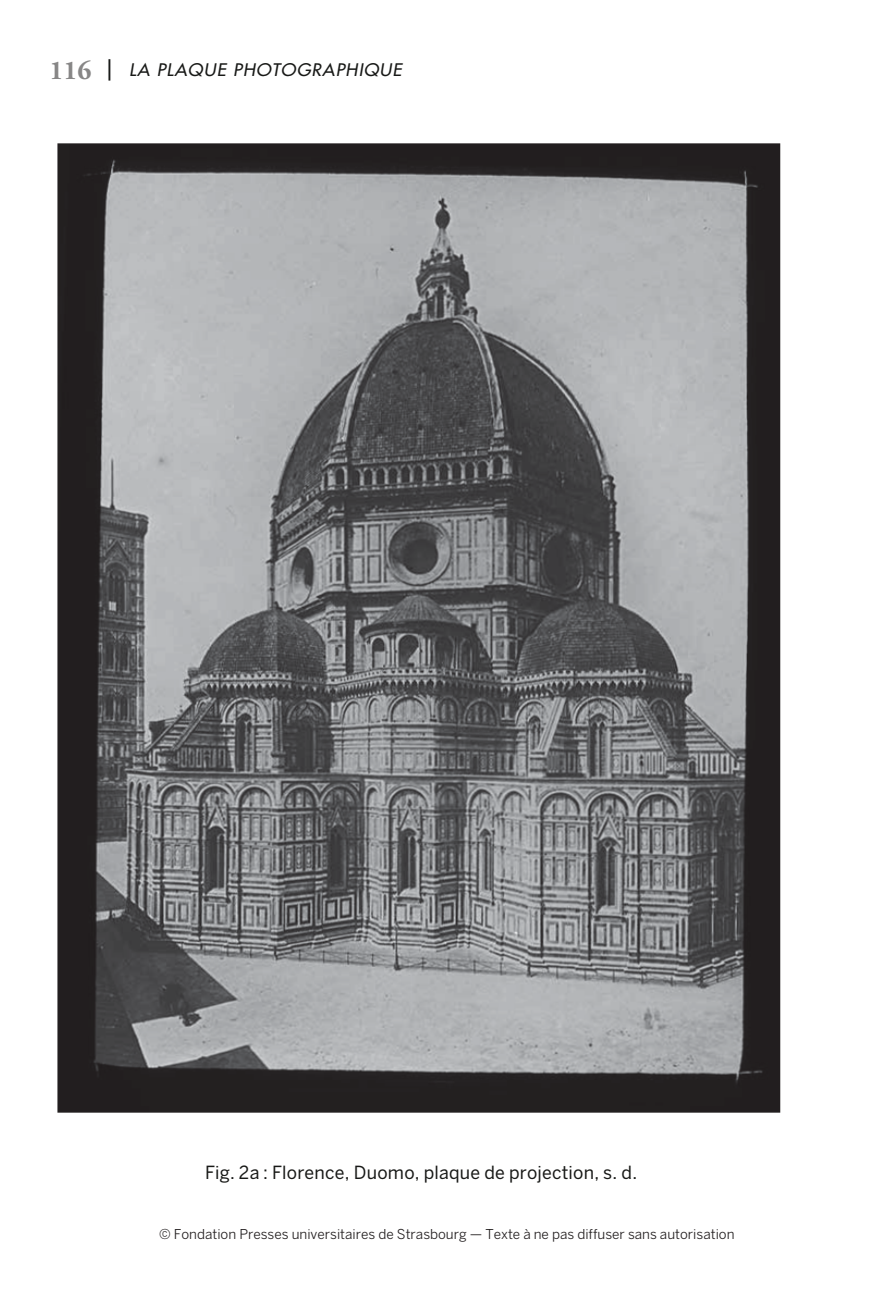
<style>
.page{position:relative;width:894px;height:1308px;background:#fff}
.page>*{position:absolute;margin:0;border:0;box-sizing:border-box;transform-origin:0 0}
.t1{font:18px "Benton Sans";letter-spacing:.015em;color:#181917}
.t2{font:italic 500 16.88px "Futura Std";letter-spacing:.06em;color:#181917;scale:1.05 1}
.t3{font:13.5px "Benton Sans";color:#231f20}
.s1{font-family:"Adobe Garamond Pro";font-weight:700;font-style:normal;font-size:27px;color:#878686}
.s2{font-style:normal;font-size:21.38px}
</style>
<div class="page">
<img style="left:57px;top:143px;width:723px;height:969px">
<p class="t2" style="left:49px;top:61px;width:337px"><span class="s1">116</span> <span class="s2">|</span> LA PLAQUE PHOTOGRAPHIQUE</p>
<h1 class="t1" style="left:205px;top:1165px;width:433px">Fig. 2a : Florence, Duomo, plaque de projection, s. d.</h1>
<p class="t3" style="left:159px;top:1228px;width:577px">© Fondation Presses universitaires de Strasbourg — Texte à ne pas diffuser sans autorisation</p>
</div>
